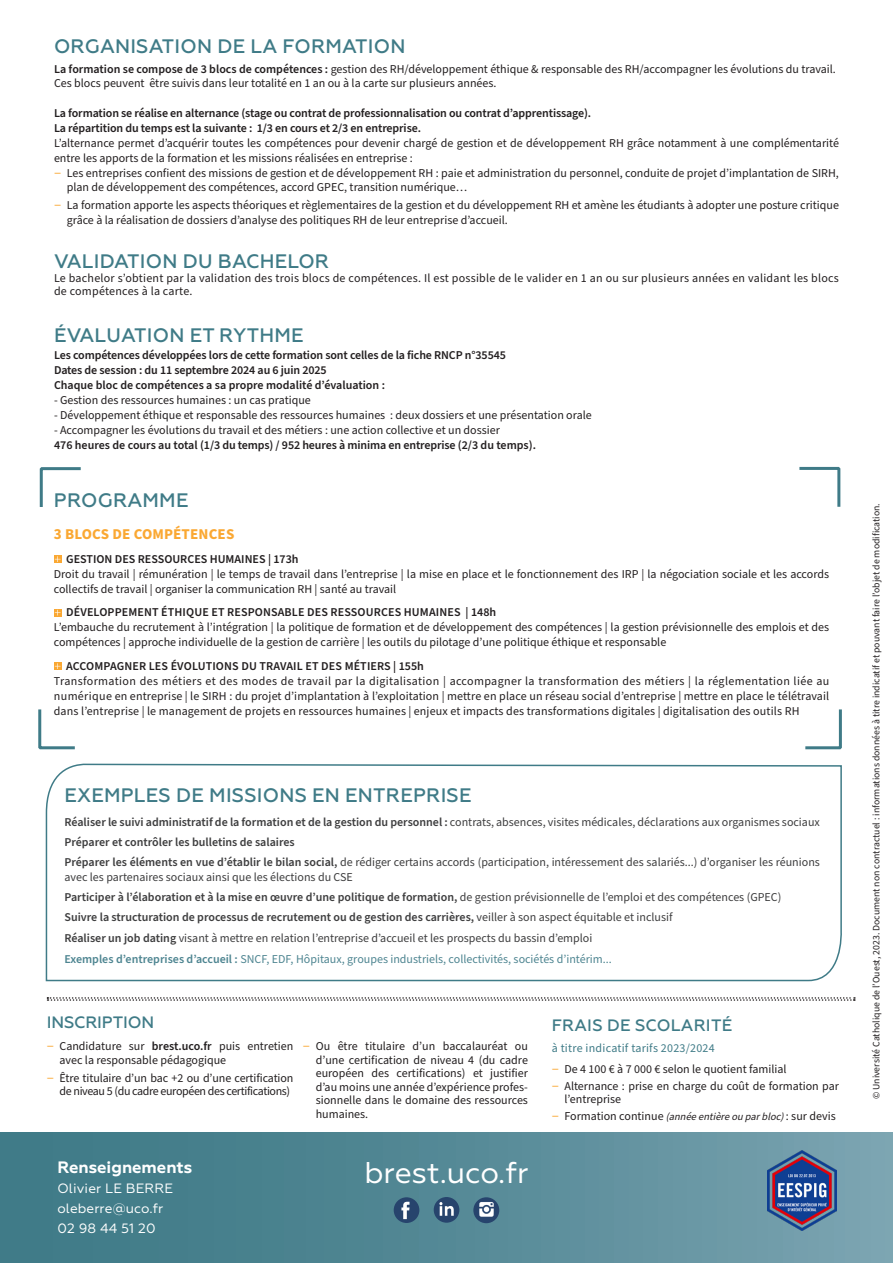
<style>
.page{position:relative;width:893px;height:1263px;background:#fff}
.page>*{position:absolute;margin:0;border:0;box-sizing:border-box;transform-origin:0 0}
.texte_courant{font:30px "Geometria";color:#fff}
.texte_courant_petit{font:500 19.5px "Geometria";letter-spacing:.01em;color:#3f7b87}
.texte_courant-2{font:500 19.5px "Geometria";letter-spacing:.01em;color:#3f7b87}
.H3-titredescform{font:500 16.5px "Geometria";color:#3f7b87}
.texte_courant-3{font:700 16.5px "Geometria";color:#fff}
.texte_courant_petit-2{font:700 15px "Source Sans Pro";letter-spacing:.01em;color:#faa833}
.texte_courant-4{font:13.5px "Geometria";letter-spacing:.01em;color:#fff}
.texte_courant-5{font:12px/13.5px "Source Sans Pro";color:#231f20}
.texte_courant-6{font:12px/15px "Source Sans Pro";color:#3e3e3f}
.chapo_txt-courant{font:12px/15px "Source Sans Pro";color:#231f20}
.texte_courant-7{font:600 12px "Source Sans Pro";color:#3e3e3f}
.texte_courant-8{font:600 12px "Source Sans Pro";letter-spacing:-.01em;color:#231f20}
.texte_courant-9{font:12px/13.5px "Source Sans Pro";letter-spacing:.02em;color:#231f20}
.texte_courant-10{font:12px "Source Sans Pro";color:#4e8591}
.texte_courant-11{font:12px/13.5px "Source Sans Pro";letter-spacing:-.03em;color:#231f20;text-align:right}
.H3-titredescform-2{font:12px "Source Sans Pro";letter-spacing:.02em;color:#3f7b87}
.texte_courant_petit-3{font:9.75px "Source Sans Pro";color:#231f20}
.s1{font-weight:600}
.s2{font-size:15px;color:#faa833}
.s3{font-weight:400}
.s4{font-style:italic;font-size:10.5px}
</style>
<div class="page">
<svg style="left:45px;top:763px;width:797px;height:219px"></svg>
<div style="left:0;top:1132px;width:893px;height:131px;background:linear-gradient(to right,#387682,#78a1af)"></div>
<div style="left:394px;top:1197px;width:25px;height:26px;background:#27446d;border-radius:50%"></div>
<svg style="left:401px;top:1202px;width:9px;height:17px"></svg>
<div style="left:434px;top:1197px;width:25px;height:26px;background:#27446d;border-radius:50%"></div>
<svg style="left:439px;top:1202px;width:15px;height:14px"></svg>
<svg style="left:39px;top:467px;width:42px;height:40px"></svg>
<svg style="left:805px;top:709px;width:37px;height:41px"></svg>
<div style="left:54px;top:555px;width:7px;height:8px;background:#faa833"></div>
<svg style="left:55px;top:556px;width:5px;height:6px"></svg>
<svg style="left:54px;top:609px;width:7px;height:7px"></svg>
<svg style="left:55px;top:610px;width:5px;height:5px"></svg>
<div style="left:54px;top:662px;width:7px;height:8px;background:#faa833"></div>
<svg style="left:55px;top:663px;width:5px;height:6px"></svg>
<svg style="left:799px;top:466px;width:42px;height:41px"></svg>
<svg style="left:38px;top:709px;width:37px;height:41px"></svg>
<svg style="left:47px;top:997px;width:808px;height:4px"></svg>
<svg style="left:473px;top:1197px;width:26px;height:26px"></svg>
<img style="left:473px;top:1201px;width:26px;height:22px">
<img style="left:767px;top:1151px;width:69px;height:80px">
<p class="texte_courant-2" style="left:54px;top:35px;width:353px">ORGANISATION DE LA FORMATION</p>
<p class="texte_courant-5" style="left:54px;top:63px;width:783px"><span class="s1">La formation se compose de 3 blocs de compétences :</span> gestion des RH/développement éthique &amp; responsable des RH/accompagner les évolutions du travail.<br>Ces blocs peuvent être suivis dans leur totalité en 1 an ou à la carte sur plusieurs années.</p>
<p class="chapo_txt-courant" style="left:54px;top:106px;width:786px"><span class="s1">La formation se réalise en alternance (stage ou contrat de professionnalisation ou contrat d’apprentissage).<br>La répartition du temps est la suivante : 1/3 en cours et 2/3 en entreprise.<br></span>L’alternance permet d’acquérir toutes les compétences pour devenir chargé de gestion et de développement RH grâce notamment à une complémentarité entre les apports de la formation et les missions réalisées en entreprise :</p>
<p class="texte_courant-5" style="left:67px;top:167px;width:774px;text-indent:-13px"><span class="s2">–</span> Les entreprises confient des missions de gestion et de développement RH : paie et administration du personnel, conduite de projet d’implantation de SIRH, plan de développement des compétences, accord GPEC, transition numérique…</p>
<p class="texte_courant-5" style="left:67px;top:197px;width:774px;line-height:15px;text-indent:-13px"><span class="s2">–</span> La formation apporte les aspects théoriques et règlementaires de la gestion et du développement RH et amène les étudiants à adopter une posture critique grâce à la réalisation de dossiers d’analyse des politiques RH de leur entreprise d’accueil.</p>
<p class="texte_courant_petit" style="left:54px;top:250px;width:277px">VALIDATION DU BACHELOR</p>
<p class="texte_courant-9" style="left:54px;top:271px;width:786px">Le bachelor s’obtient par la validation des trois blocs de compétences. Il est possible de le valider en 1 an ou sur plusieurs années en validant les blocs de compétences à la carte.</p>
<p class="texte_courant_petit" style="left:54px;top:323px;width:251px">ÉVALUATION ET RYTHME</p>
<p class="texte_courant-8" style="left:54px;top:347px;width:453px">Les compétences développées lors de cette formation sont celles de la fiche RNCP n°35545</p>
<p class="texte_courant-8" style="left:54px;top:362px;width:274px">Dates de session : du 11 septembre 2024 au 6 juin 2025</p>
<p class="texte_courant-8" style="left:54px;top:377px;width:333px">Chaque bloc de compétences a sa propre modalité d’évaluation :</p>
<p class="texte_courant-5" style="left:54px;top:394px;width:258px">- Gestion des ressources humaines : un cas pratique</p>
<p class="texte_courant-5" style="left:54px;top:409px;width:539px">- Développement éthique et responsable des ressources humaines : deux dossiers et une présentation orale</p>
<p class="texte_courant-5" style="left:54px;top:424px;width:447px">- Accompagner les évolutions du travail et des métiers : une action collective et un dossier</p>
<p class="texte_courant-8" style="left:54px;top:437px;width:483px">476 heures de cours au total (1/3 du temps) / 952 heures à minima en entreprise (2/3 du temps).</p>
<p class="texte_courant_petit" style="left:54px;top:488px;width:136px">PROGRAMME</p>
<p class="texte_courant_petit-2" style="left:54px;top:524px;width:182px">3 BLOCS DE COMPÉTENCES</p>
<p class="texte_courant-5" style="left:54px;top:552px;width:777px;line-height:15px;text-indent:12px"><span class="s1">GESTION DES RESSOURCES HUMAINES | 173h<br></span>Droit du travail | rémunération | le temps de travail dans l’entreprise | la mise en place et le fonctionnement des IRP | la négociation sociale et les accords collectifs de travail | organiser la communication RH | santé au travail</p>
<p class="texte_courant-5" style="left:54px;top:605px;width:777px;line-height:15px;text-indent:12px"><span class="s1">DÉVELOPPEMENT ÉTHIQUE ET RESPONSABLE DES RESSOURCES HUMAINES | 148h<br></span>L’embauche du recrutement à l’intégration | la politique de formation et de développement des compétences | la gestion prévisionnelle des emplois et des compétences | approche individuelle de la gestion de carrière | les outils du pilotage d’une politique éthique et responsable</p>
<p class="texte_courant-5" style="left:54px;top:659px;width:777px;line-height:15px;text-indent:12px"><span class="s1">ACCOMPAGNER LES ÉVOLUTIONS DU TRAVAIL ET DES MÉTIERS | 155h<br></span>Transformation des métiers et des modes de travail par la digitalisation | accompagner la transformation des métiers | la réglementation liée au numérique en entreprise | le SIRH : du projet d’implantation à l’exploitation | mettre en place un réseau social d’entreprise | mettre en place le télétravail dans l’entreprise | le management de projets en ressources humaines | enjeux et impacts des transformations digitales | digitalisation des outils RH</p>
<p class="texte_courant_petit" style="left:65px;top:784px;width:408px">EXEMPLES DE MISSIONS EN ENTREPRISE</p>
<p class="texte_courant-6" style="left:64px;top:815px;width:757px"><span class="s1">Réaliser le suivi administratif de la formation et de la gestion du personnel :</span> contrats, absences, visites médicales, déclarations aux organismes sociaux</p>
<p class="texte_courant-7" style="left:64px;top:834px;width:232px">Préparer et contrôler les bulletins de salaires</p>
<p class="texte_courant-6" style="left:64px;top:855px;width:757px"><span class="s1">Préparer les éléments en vue d’établir le bilan social,</span> de rédiger certains accords (participation, intéressement des salariés...) d’organiser les réunions avec les partenaires sociaux ainsi que les élections du CSE</p>
<p class="texte_courant-7" style="left:64px;top:889px;width:718px">Participer à l’élaboration et à la mise en œuvre d’une politique de formation, <span class="s3">de gestion prévisionnelle de l’emploi et des compétences (GPEC)</span></p>
<p class="texte_courant-7" style="left:64px;top:909px;width:610px">Suivre la structuration de processus de recrutement ou de gestion des carrières, <span class="s3">veiller à son aspect équitable et inclusif</span></p>
<p class="texte_courant-6" style="left:64px;top:930px;width:529px"><span class="s1">Réaliser un job dating</span> visant à mettre en relation l’entreprise d’accueil et les prospects du bassin d’emploi</p>
<p class="texte_courant-10" style="left:64px;top:951px;width:549px"><span class="s1">Exemples d’entreprises d’accueil :</span> SNCF, EDF, Hôpitaux, groupes industriels, collectivités, sociétés d’intérim...</p>
<p class="H3-titredescform" style="left:47px;top:1013px;width:109px">INSCRIPTION</p>
<p class="texte_courant-5" style="left:60px;top:1040px;width:235px;text-indent:-13px"><span class="s2">–</span> Candidature sur <span class="s1">brest.uco.fr</span> puis entretien avec la responsable pédagogique</p>
<p class="texte_courant-11" style="left:47px;top:1071px;width:248px"><span class="s2">–</span> Être titulaire d’un bac +2 ou d’une certification de niveau 5 (du cadre européen des certifications)</p>
<p class="texte_courant-5" style="left:316px;top:1040px;width:214px;text-align:justify;text-indent:-13px"><span class="s2">–</span> Ou être titulaire d’un baccalauréat ou d’une certification de niveau 4 (du cadre européen des certifications) et justifier d’au moins une année d’expérience profes&shy;sionnelle dans le domaine des ressources humaines.</p>
<p class="texte_courant-3" style="left:57px;top:1158px;width:136px">Renseignements</p>
<p class="texte_courant-4" style="left:57px;top:1181px;width:117px">Olivier LE BERRE</p>
<p class="texte_courant-4" style="left:57px;top:1200px;width:107px">oleberre@uco.fr</p>
<p class="texte_courant-4" style="left:57px;top:1220px;width:100px">02 98 44 51 20</p>
<p class="texte_courant" style="left:364px;top:1155px;width:166px">brest.uco.fr</p>
<p class="H3-titredescform" style="left:552px;top:1015px;width:182px">FRAIS DE SCOLARITÉ</p>
<p class="H3-titredescform-2" style="left:552px;top:1040px;width:165px">à titre indicatif tarifs 2023/2024</p>
<p class="texte_courant-5" style="left:552px;top:1063px;width:236px"><span class="s2">–</span> De 4 100 € à 7 000 € selon le quotient familial</p>
<p class="texte_courant-5" style="left:564px;top:1080px;width:276px;line-height:12.8px;text-indent:-13px"><span class="s2">–</span> Alternance : prise en charge du coût de formation par l’entreprise</p>
<p class="texte_courant-5" style="left:552px;top:1109px;width:285px"><span class="s2">–</span> Formation continue <span class="s4">(annéeentièreouparbloc)</span>: sur devis</p>
<p class="texte_courant_petit-3" style="left:870px;top:1099px;width:598px;rotate:-90deg">© Université Catholique de l’Ouest, 2023. Document non contractuel : informations données à titre indicatif et pouvant faire l’objet de modification.</p>
</div>
